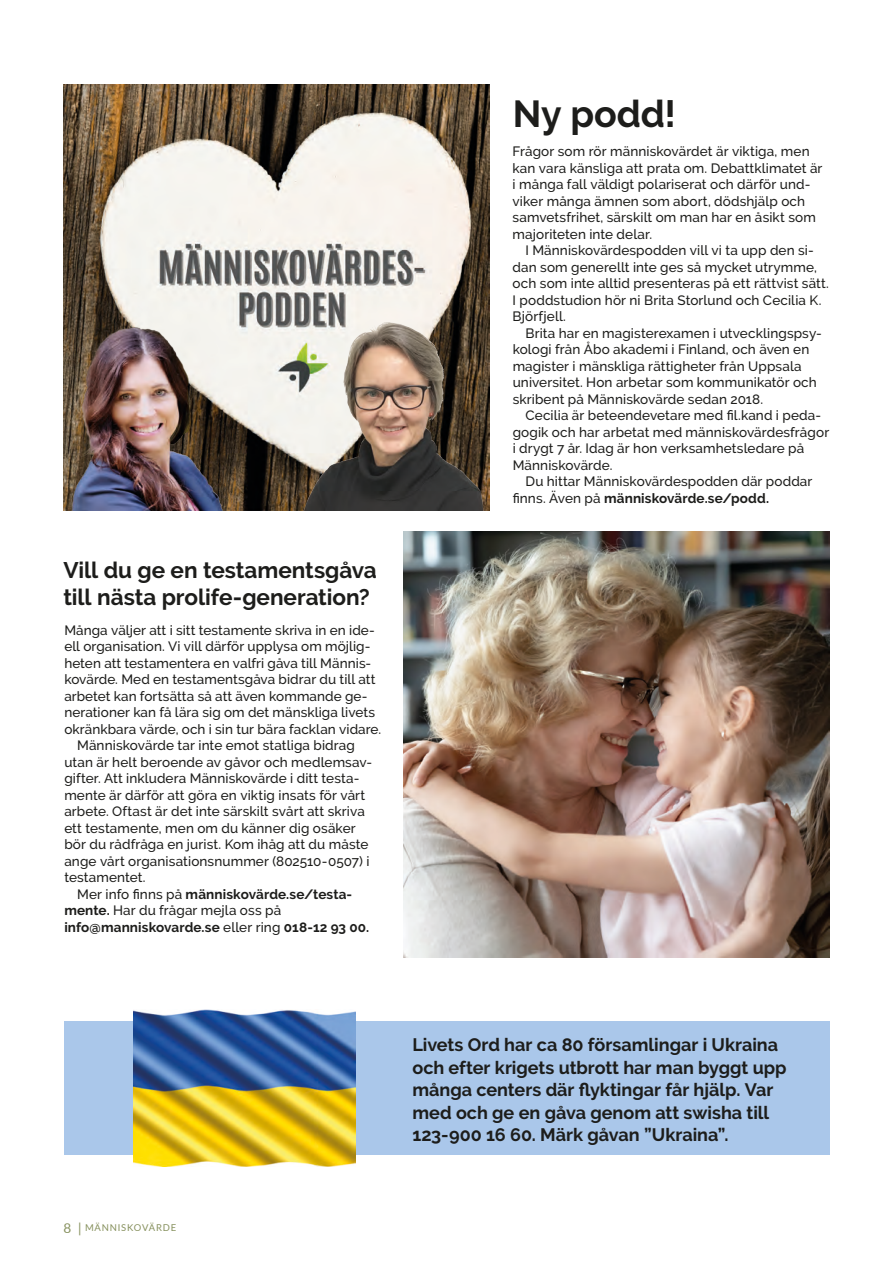
<style>
.page{position:relative;width:893px;height:1263px;background:#fff}
.page>*{position:absolute;margin:0;border:0;box-sizing:border-box;transform-origin:0 0}
._04_Rubrik{font:700 37.5px "Raleway";letter-spacing:-.005em;color:#1d1d1b}
._03_Ingress{font:700 22.5px/27px "Raleway";letter-spacing:-.005em;color:#1d1d1b}
._03_Ingress-2{font:700 18px/22.5px "Raleway";color:#1d1d1b}
._06_Bildtext{font:500 13.5px/16.5px "Raleway";letter-spacing:.01em;color:#1d1d1b}
._06_Bildtext-2{font:700 13.5px/16.5px "Raleway";letter-spacing:.01em;color:#1d1d1b}
.t1{font:9.45px "Lato";letter-spacing:.08em;color:#87915e}
.s1{font-weight:500}
.s2{font-weight:700}
.s3{font-size:13.5px}
</style>
<div class="page">
<img style="left:63px;top:85px;width:426px;height:425px">
<img style="left:63px;top:312px;width:165px;height:198px">
<img style="left:273px;top:307px;width:217px;height:203px">
<img style="left:404px;top:531px;width:425px;height:425px">
<div style="left:64px;top:1020px;width:765px;height:134px;background:#aac7ea"></div>
<img style="left:134px;top:1009px;width:221px;height:156px">
<p class="_03_Ingress" style="left:63px;top:556px;width:315px">Vill du ge en testamentsgåva till nästa prolife-generation?</p>
<p class="_06_Bildtext" style="left:64px;top:621px;width:318px">Många väljer att i sitt testamente skriva in en ide&shy;ell organisation. Vi vill därför upplysa om möjlig&shy;heten att testamentera en valfri gåva till Männis&shy;kovärde. Med en testamentsgåva bidrar du till att arbetet kan fortsätta så att även kommande ge&shy;nerationer kan få lära sig om det mänskliga livets okränkbara värde, och i sin tur bära facklan vidare.</p>
<p class="_06_Bildtext" style="left:64px;top:737px;width:309px;text-indent:13px">Människovärde tar inte emot statliga bidrag utan är helt beroende av gåvor och medlemsav&shy;gifter. Att inkludera Människovärde i ditt testa&shy;mente är därför att göra en viktig insats för vårt arbete. Oftast är det inte särskilt svårt att skriva ett testamente, men om du känner dig osäker bör du rådfråga en jurist. Kom ihåg att du måste ange vårt organisationsnummer (802510-0507) i testamentet.</p>
<p class="_06_Bildtext-2" style="left:64px;top:885px;width:306px;text-indent:13px"><span class="s1">Mer info finns på</span> människovärde.se/testa&shy;mente. <span class="s1">Har du frågar mejla oss på </span>info@manniskovarde.se <span class="s1">eller ring</span> 018-12 93 00.</p>
<p class="_04_Rubrik" style="left:512px;top:93px;width:165px">Ny podd!</p>
<p class="_06_Bildtext" style="left:512px;top:143px;width:311px">Frågor som rör människovärdet är viktiga, men kan vara känsliga att prata om. Debattklimatet är i många fall väldigt polariserat och därför und&shy;viker många ämnen som abort, dödshjälp och samvetsfrihet, särskilt om man har en åsikt som majoriteten inte delar.</p>
<p class="_06_Bildtext" style="left:512px;top:242px;width:317px;text-indent:13px">I Människovärdespodden vill vi ta upp den si&shy;dan som generellt inte ges så mycket utrymme, och som inte alltid presenteras på ett rättvist sätt.<br>I poddstudion hör ni Brita Storlund och Cecilia K.<br>Björfjell.</p>
<p class="_06_Bildtext" style="left:512px;top:324px;width:311px;text-indent:13px">Brita har en magisterexamen i utvecklingspsy&shy;kologi från Åbo akademi i Finland, och även en magister i mänskliga rättigheter från Uppsala universitet. Hon arbetar som kommunikatör och skribent på Människovärde sedan 2018.</p>
<p class="_06_Bildtext" style="left:512px;top:407px;width:318px;text-indent:13px">Cecilia är beteendevetare med fil.kand i peda&shy;gogik och har arbetat med människovärdesfrågor i drygt 7 år. Idag är hon verksamhetsledare på Människovärde.</p>
<p class="_06_Bildtext" style="left:512px;top:473px;width:301px;text-indent:13px">Du hittar Människovärdespodden där poddar finns. Även på <span class="s2">människovärde.se/podd.</span></p>
<p class="t1" style="left:63px;top:1220px;width:114px"><span class="s3">8</span> <span class="s3">|</span> MÄNNISKOVÄRDE</p>
<p class="_03_Ingress-2" style="left:412px;top:1033px;width:375px">Livets Ord har ca 80 församlingar i Ukraina och efter krigets utbrott har man byggt upp många centers där flyktingar får hjälp. Var med och ge en gåva genom att swisha till 123-900 16 60. Märk gåvan ”Ukraina”.</p>
</div>
